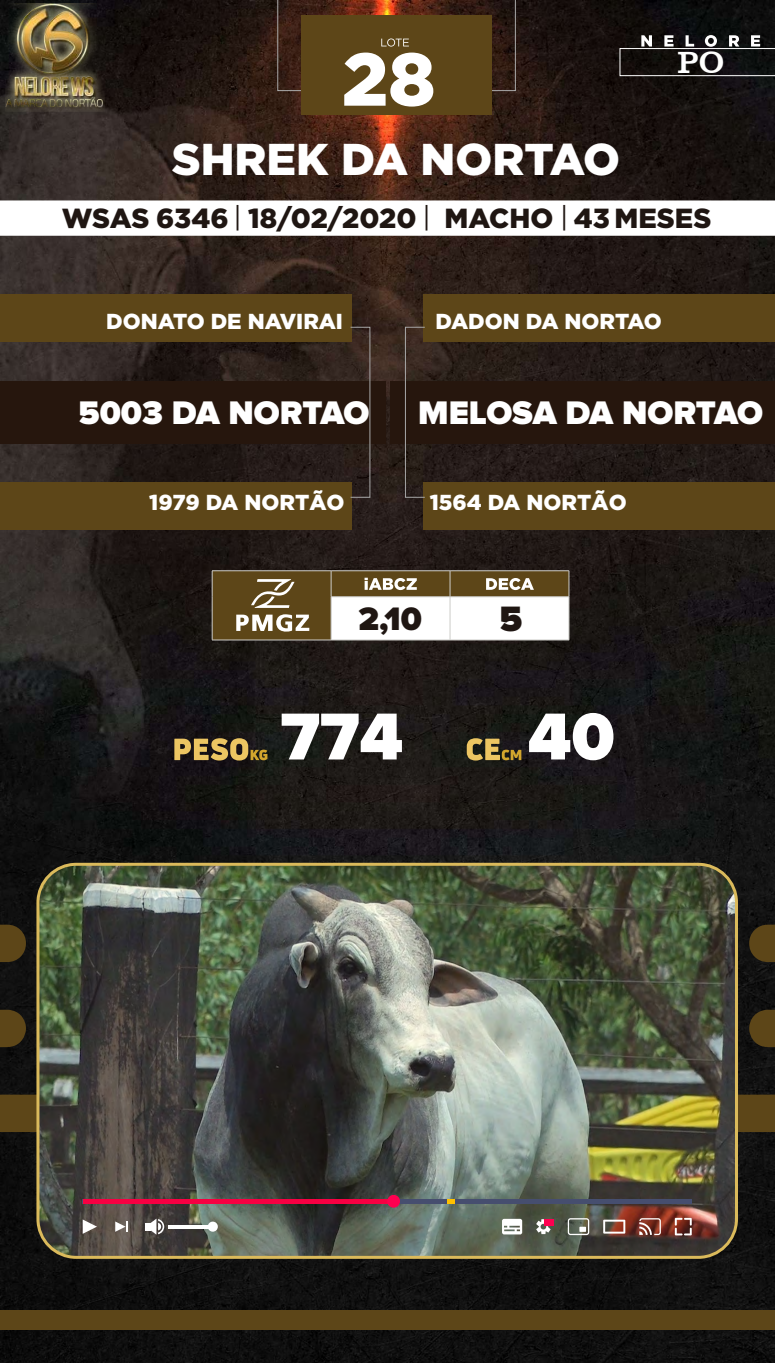
<style>
.page{position:relative;width:775px;height:1363px;background:#fff}
.page>*{position:absolute;margin:0;border:0;box-sizing:border-box;transform-origin:0 0}
.t1{font:900 74.62px "Gotham";color:#fff}
.t2{font:900 68.75px "Proxima Nova";color:#fff}
.t3{font:900 44.5px "Gotham";color:#fff}
.t4{font:900 36.56px "Proxima Nova";color:#1f1612}
.t5{font:900 33.88px "Proxima Nova";letter-spacing:-.005em;color:#fff}
.t6{font:900 33.69px "Proxima Nova";color:#1f1612}
.t7{font:31.44px "Clarendon BT";color:#fff}
.t8{font:900 27.62px "Gotham";color:#1f1612}
.t9{font:900 21.69px "Gotham";color:#fff}
.s1{font-weight:400}
</style>
<div class="page">
<img style="left:0;top:1px;width:775px;height:1361px">
<svg style="left:277px;top:1px;width:239px;height:113px;background:#553c18"></svg>
<svg style="left:0;top:201px;width:775px;height:34px"></svg>
<div style="left:423px;top:295px;width:352px;height:47px;background:#5d4618"></div>
<div style="left:423px;top:482px;width:352px;height:48px;background:#5d4618"></div>
<div style="left:0;top:295px;width:352px;height:47px;background:#5d4618"></div>
<div style="left:0;top:482px;width:352px;height:48px;background:#5d4618"></div>
<div style="left:0;top:381px;width:775px;height:62px;background:#26160d"></div>
<svg style="left:0;top:924px;width:775px;height:208px;background:#2e2513"></svg>
<div style="left:0;top:1310px;width:775px;height:19px;background:#5d4618"></div>
<img style="left:6px;top:3px;width:99px;height:109px">
<hr style="left:212px;top:570px;width:119px;height:1px;background:#cdccc8">
<hr style="left:331px;top:570px;width:119px;height:1px;background:#cdccc8">
<hr style="left:450px;top:570px;width:119px;height:1px;background:#cdccc8">
<hr style="left:212px;top:640px;width:119px;height:1px;background:#cdccc8">
<hr style="left:331px;top:640px;width:119px;height:1px;background:#cdccc8">
<hr style="left:450px;top:640px;width:119px;height:1px;background:#cdccc8">
<svg style="left:212px;top:571px;width:358px;height:69px"></svg>
<svg style="left:620px;top:35px;width:155px;height:41px;background:#2c2a2a"></svg>
<div style="left:405px;top:327px;width:20px;height:170px;border:1px solid #a8a8a8"></div>
<svg style="left:174px;top:738px;width:93px;height:22px;background:#8e763e"></svg>
<svg style="left:467px;top:738px;width:54px;height:22px"></svg>
<img style="left:38px;top:864px;width:698px;height:393px;border-radius:38px">
<div style="left:36px;top:862px;width:702px;height:396px;border:3px solid #dbba5b;border-radius:38px"></div>
<hr style="left:83px;top:1199px;width:609px;height:4px;background:#464e6f">
<hr style="left:83px;top:1199px;width:311px;height:4px;background:#f70042">
<div style="left:387px;top:1194px;width:13px;height:13px;background:#ff0050;border-radius:50%"></div>
<svg style="left:447px;top:1199px;width:8px;height:4px"></svg>
<svg style="left:83px;top:1219px;width:14px;height:14px"></svg>
<svg style="left:115px;top:1221px;width:12px;height:10px"></svg>
<svg style="left:146px;top:1218px;width:18px;height:16px"></svg>
<svg style="left:168px;top:1224px;width:40px;height:4px"></svg>
<div style="left:208px;top:1221px;width:10px;height:10px;background:#fff;border-radius:50%"></div>
<svg style="left:502px;top:1218px;width:20px;height:16px"></svg>
<svg style="left:603px;top:1219px;width:22px;height:14px"></svg>
<svg style="left:536px;top:1219px;width:15px;height:15px"></svg>
<div style="left:544px;top:1219px;width:10px;height:6px;background:#ff0050"></div>
<svg style="left:568px;top:1218px;width:21px;height:17px"></svg>
<svg style="left:639px;top:1218px;width:22px;height:17px"></svg>
<svg style="left:675px;top:1217px;width:17px;height:18px"></svg>
<h1 class="t1" style="left:342px;top:51px;width:95px">28</h1>
<h3 class="t3" style="left:172px;top:143px;width:450px">SHREK DA NORTAO</h3>
<h3 class="t7" style="left:677px;top:50px;width:48px">PO</h3>
<p class="t8" style="left:62px;top:208px;width:651px">WSAS 6346 <span class="s1">|</span> 18/02/2020 <span class="s1">|</span> MACHO <span class="s1">|</span> 43 MESES</p>
<p class="t9" style="left:106px;top:314px;width:238px">DONATO DE NAVIRAI</p>
<p class="t9" style="left:436px;top:314px;width:228px">DADON DA NORTAO</p>
<h3 class="t5" style="left:79px;top:397px;width:292px">5003 DA NORTAO</h3>
<h3 class="t5" style="left:418px;top:397px;width:346px">MELOSA DA NORTAO</h3>
<p class="t9" style="left:149px;top:494px;width:197px">1979 DA NORTÃO</p>
<p class="t9" style="left:430px;top:494px;width:198px">1564 DA NORTÃO</p>
<h3 class="t6" style="left:358px;top:603px;width:65px">2,10</h3>
<h3 class="t4" style="left:500px;top:602px;width:24px">5</h3>
<h2 class="t2" style="left:280px;top:705px;width:124px">774</h2>
<h2 class="t2" style="left:528px;top:705px;width:88px">40</h2>
</div>
